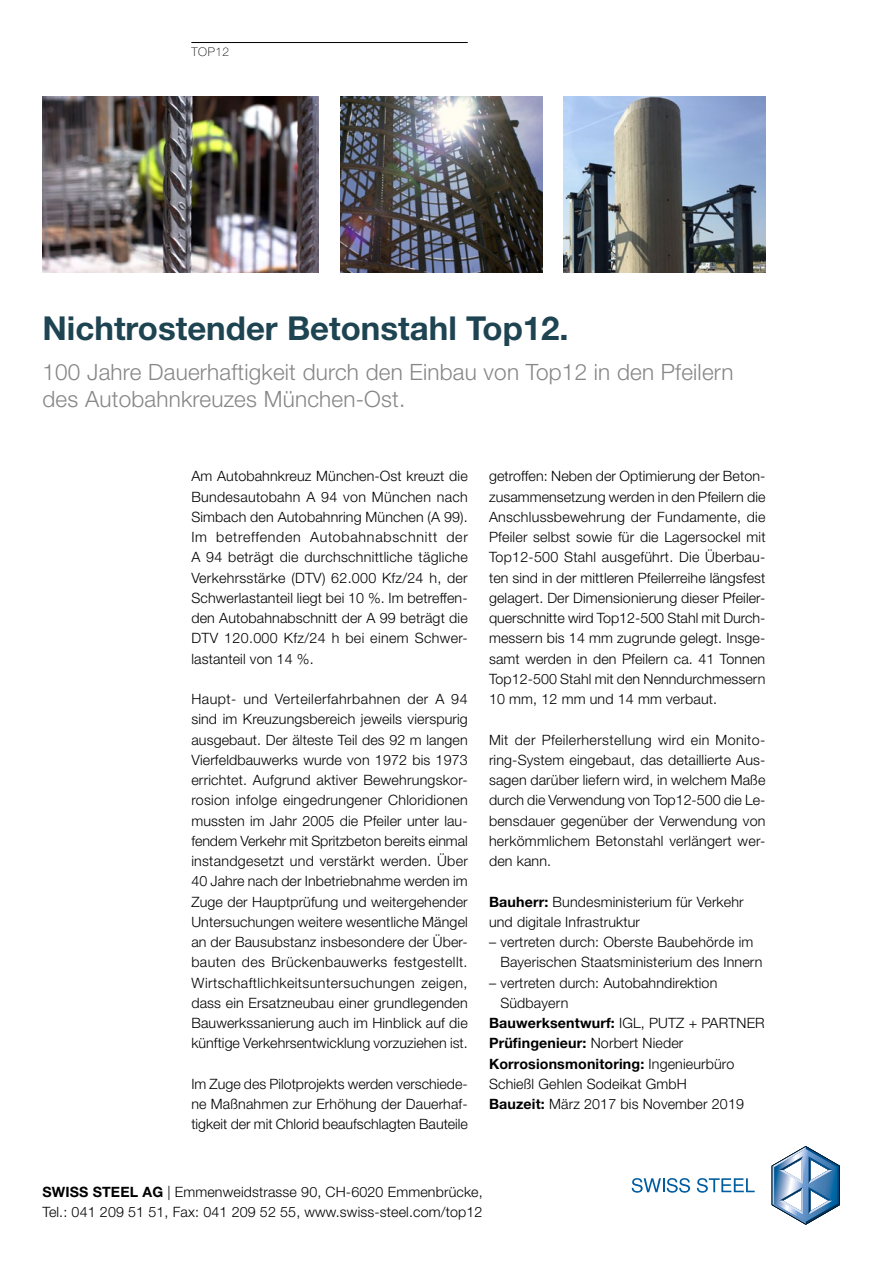
<style>
.page{position:relative;width:893px;height:1263px;background:#fff}
.page>*{position:absolute;margin:0;border:0;box-sizing:border-box;transform-origin:0 0}
.t1{font:700 33px "Helvetica Neue LT Std";color:#1e4452}
.t2{font:300 22.5px/27px "Helvetica Neue LT Std";letter-spacing:.01em;color:#868786}
.t3{font:300 14.25px/20.2px "Helvetica Neue LT Std";letter-spacing:.01em;color:#000;text-align:justify}
.t4{font:700 14.25px "Helvetica Neue LT Std";letter-spacing:.01em;color:#000}
.t5{font:100 12px "Helvetica Neue LT Std";letter-spacing:.05em;color:#000}
.s1{font-weight:700}
.s2{font-weight:300}
</style>
<div class="page">
<svg style="left:632px;top:1178px;width:58px;height:15px"></svg>
<svg style="left:697px;top:1178px;width:58px;height:15px"></svg>
<svg style="left:772px;top:1146px;width:68px;height:79px"></svg>
<img style="left:340px;top:97px;width:202px;height:175px">
<img style="left:43px;top:97px;width:276px;height:175px">
<hr style="left:191px;top:42px;width:277px;height:1px;background:#000">
<img style="left:563px;top:97px;width:202px;height:175px">
<p class="t5" style="left:191px;top:45px;width:39px">TOP12</p>
<h1 class="t1" style="left:43px;top:307px;width:528px">Nichtrostender Betonstahl Top12.</h1>
<h2 class="t2" style="left:43px;top:358px;width:693px">100 Jahre Dauerhaftigkeit durch den Einbau von Top12 in den Pfeilern des Autobahnkreuzes München-Ost.</h2>
<p class="t3" style="left:191px;top:466px;width:278px">Am Autobahnkreuz München-Ost kreuzt die Bundesautobahn A 94 von München nach Simbach den Autobahnring München (A 99).<br>Im betreffenden Autobahnabschnitt der A 94 beträgt die durchschnittliche tägliche Verkehrsstärke (DTV) 62.000 Kfz/24 h, der Schwerlastanteil liegt bei 10 %. Im betreffen&shy;den Autobahnabschnitt der A 99 beträgt die DTV 120.000 Kfz/24 h bei einem Schwer&shy;lastanteil von 14 %.</p>
<p class="t3" style="left:191px;top:689px;width:278px">Haupt- und Verteilerfahrbahnen der A 94 sind im Kreuzungsbereich jeweils vierspurig ausgebaut. Der älteste Teil des 92 m langen Vierfeldbauwerks wurde von 1972 bis 1973 errichtet. Aufgrund aktiver Bewehrungskor&shy;rosion infolge eingedrungener Chloridionen mussten im Jahr 2005 die Pfeiler unter lau&shy;fendem Verkehr mit Spritzbeton bereits einmal instandgesetzt und verstärkt werden. Über 40 Jahre nach der Inbetriebnahme werden im Zuge der Hauptprüfung und weitergehender Untersuchungen weitere wesentliche Mängel an der Bausubstanz insbesondere der Über&shy;bauten des Brückenbauwerks festgestellt.<br>Wirtschaftlichkeitsuntersuchungen zeigen, dass ein Ersatzneubau einer grundlegenden Bauwerkssanierung auch im Hinblick auf die künftige Verkehrsentwicklung vorzuziehen ist.</p>
<p class="t3" style="left:191px;top:1073px;width:278px">Im Zuge des Pilotprojekts werden verschiede&shy;ne Maßnahmen zur Erhöhung der Dauerhaf&shy;tigkeit der mit Chlorid beaufschlagten Bauteile</p>
<p class="t3" style="left:489px;top:466px;width:278px">getroffen: Neben der Optimierung der Beton&shy;zusammensetzung werden in den Pfeilern die Anschlussbewehrung der Fundamente, die Pfeiler selbst sowie für die Lagersockel mit Top12-500 Stahl ausgeführt. Die Überbau&shy;ten sind in der mittleren Pfeilerreihe längsfest gelagert. Der Dimensionierung dieser Pfeiler&shy;querschnitte wird Top12-500 Stahl mit Durch&shy;messern bis 14 mm zugrunde gelegt. Insge&shy;samt werden in den Pfeilern ca. 41 Tonnen Top12-500 Stahl mit den Nenndurchmessern 10 mm, 12 mm und 14 mm verbaut.</p>
<p class="t3" style="left:489px;top:729px;width:278px">Mit der Pfeilerherstellung wird ein Monito&shy;ring-System eingebaut, das detaillierte Aus&shy;sagen darüber liefern wird, in welchem Maße durch die Verwendung von Top12-500 die Le&shy;bensdauer gegenüber der Verwendung von herkömmlichem Betonstahl verlängert wer&shy;den kann.</p>
<p class="t3" style="left:489px;top:891px;width:256px"><span class="s1">Bauherr:</span> Bundesministerium für Verkehr und digitale Infrastruktur</p>
<p class="t3" style="left:500px;top:931px;width:264px;text-indent:-11px">– vertreten durch: Oberste Baubehörde im<br>Bayerischen Staatsministerium des Innern</p>
<p class="t3" style="left:489px;top:972px;width:230px">– vertreten durch: Autobahndirektion</p>
<p class="t3" style="left:500px;top:992px;width:69px">Südbayern</p>
<p class="t4" style="left:489px;top:1014px;width:277px">Bauwerksentwurf: <span class="s2">IGL, PUTZ + PARTNER</span></p>
<p class="t4" style="left:489px;top:1034px;width:196px">Prüfingenieur: <span class="s2">Norbert Nieder</span></p>
<p class="t4" style="left:489px;top:1055px;width:247px">Korrosionsmonitoring: <span class="s2">Ingenieurbüro</span></p>
<p class="t3" style="left:489px;top:1073px;width:199px">Schießl Gehlen Sodeikat GmbH</p>
<p class="t3" style="left:489px;top:1093px;width:256px"><span class="s1">Bauzeit:</span> März 2017 bis November 2019</p>
<p class="t3" style="left:43px;top:1181px;width:442px"><span class="s1">SWISS STEEL AG</span> | Emmenweidstrasse 90, CH-6020 Emmenbrücke,<br>Tel.: 041 209 51 51, Fax: 041 209 52 55, www.swiss-steel.com/top12</p>
</div>
